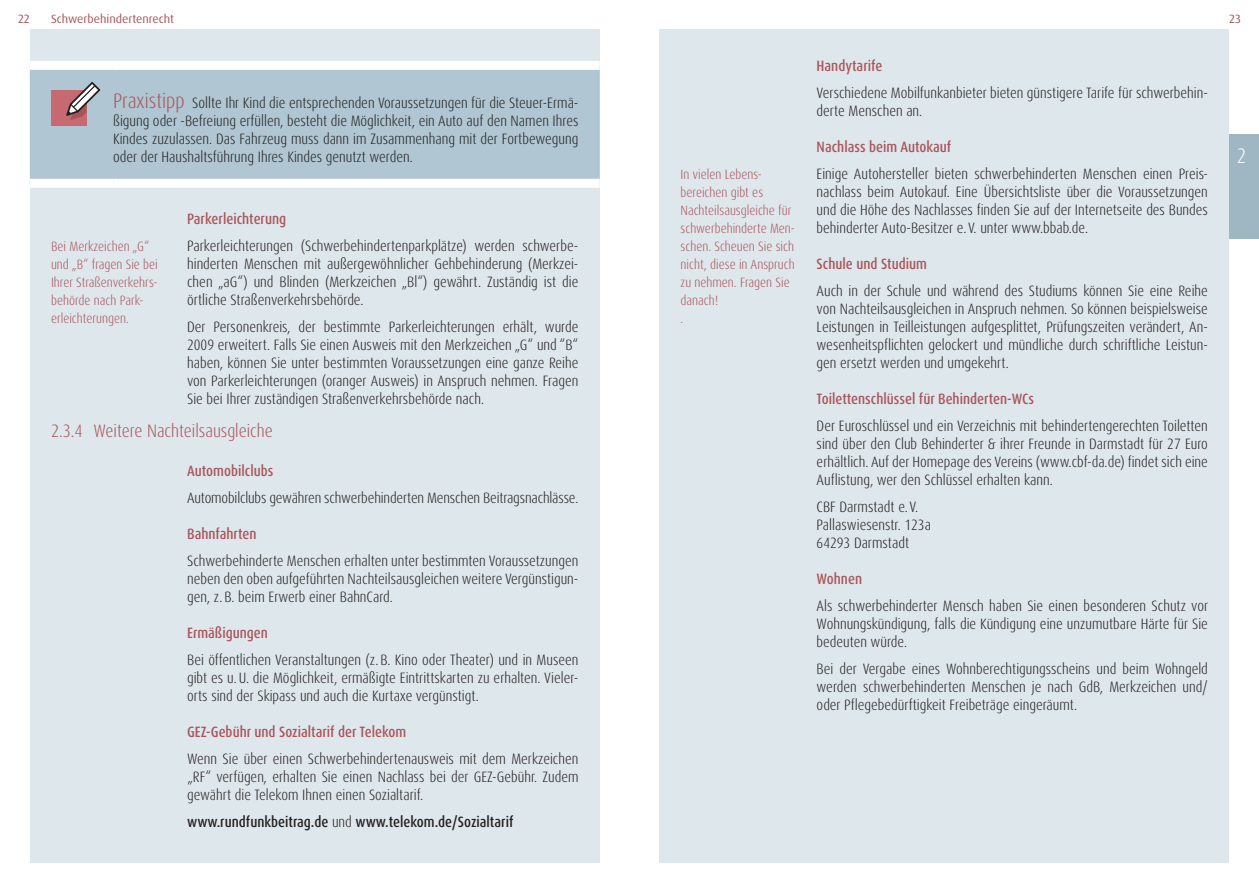
<style>
.page{position:relative;width:1259px;height:893px;background:#fff}
.page>*{position:absolute;margin:0;border:0;box-sizing:border-box;transform-origin:0 0}
.t1{font:300 condensed 21px "Dax Pro";color:#fff}
.t2{font:300 condensed 18px "Dax Pro";color:#a9555a}
.t3{font:300 condensed 15px/18px "Dax Pro";color:#231f20;text-align:justify}
.t4{font:500 condensed 15px "Dax Pro";color:#a9555a}
.t5{font:500 condensed 15px "Dax Pro";color:#231f20}
.t6{font:300 condensed 13.5px/18px "Dax Pro";color:#a9555a}
.t7{font:12px "Dax Pro";color:#a9555a}
.s1{font-size:21px;color:#a9555a}
.s2{font-weight:300}
</style>
<div class="page">
<div style="left:659px;top:30px;width:570px;height:833px;background:#dee7ec"></div>
<div style="left:30px;top:30px;width:570px;height:833px;background:#dee7ec"></div>
<div style="left:1229px;top:134px;width:30px;height:104px;background:#9eb7c3"></div>
<div style="left:30px;top:70px;width:570px;height:109px;background:#b0c6d2"></div>
<div style="left:30px;top:61px;width:83px;height:9px;background:#fff"></div>
<div style="left:30px;top:179px;width:83px;height:9px;background:#fff"></div>
<div style="left:113px;top:61px;width:487px;height:9px;background:#fff"></div>
<div style="left:113px;top:179px;width:487px;height:9px;background:#fff"></div>
<div style="left:51px;top:91px;width:35px;height:35px;background:#c66971"></div>
<svg style="left:66px;top:82px;width:34px;height:38px"></svg>
<p class="t7" style="left:18px;top:11px;width:13px">22</p>
<p class="t7" style="left:51px;top:11px;width:124px">Schwerbehindertenrecht</p>
<p class="t7" style="left:1229px;top:11px;width:13px">23</p>
<p class="t3" style="left:113px;top:94px;width:467px"><span class="s1">Praxistipp</span> Sollte Ihr Kind die entsprechenden Voraussetzungen für die Steuer-Ermä&shy;ßigung oder -Befreiung erfüllen, besteht die Möglichkeit, ein Auto auf den Namen Ihres Kindes zuzulassen. Das Fahrzeug muss dann im Zusammenhang mit der Fortbewegung oder der Haushaltsführung Ihres Kindes genutzt werden.</p>
<p class="t4" style="left:187px;top:209px;width:101px">Parkerleichterung</p>
<p class="t3" style="left:187px;top:237px;width:393px">Parkerleichterungen (Schwerbehindertenparkplätze) werden schwerbe&shy;hinderten Menschen mit außergewöhnlicher Gehbehinderung (Merkzei&shy;chen „aG“) und Blinden (Merkzeichen „Bl“) gewährt. Zuständig ist die örtliche Straßenverkehrsbehörde.</p>
<p class="t3" style="left:187px;top:318px;width:393px">Der Personenkreis, der bestimmte Parkerleichterungen erhält, wurde 2009 erweitert. Falls Sie einen Ausweis mit den Merkzeichen „G“ und “B“ haben, können Sie unter bestimmten Voraussetzungen eine ganze Reihe von Parkerleichterungen (oranger Ausweis) in Anspruch nehmen. Fragen Sie bei Ihrer zuständigen Straßenverkehrsbehörde nach.</p>
<p class="t2" style="left:51px;top:419px;width:223px">2.3.4 Weitere Nachteilsausgleiche</p>
<p class="t4" style="left:187px;top:461px;width:88px">Automobilclubs</p>
<p class="t3" style="left:187px;top:489px;width:393px">Automobilclubs gewähren schwerbehinderten Menschen Beitragsnachlässe.</p>
<p class="t4" style="left:187px;top:524px;width:71px">Bahnfahrten</p>
<p class="t3" style="left:187px;top:552px;width:393px">Schwerbehinderte Menschen erhalten unter bestimmten Voraussetzungen neben den oben aufgeführten Nachteilsausgleichen weitere Vergünstigun&shy;gen, z. B. beim Erwerb einer BahnCard.</p>
<p class="t4" style="left:187px;top:623px;width:82px">Ermäßigungen</p>
<p class="t3" style="left:187px;top:651px;width:393px">Bei öffentlichen Veranstaltungen (z. B. Kino oder Theater) und in Museen gibt es u.U. die Möglichkeit, ermäßigte Eintrittskarten zu erhalten. Vieler&shy;orts sind der Skipass und auch die Kurtaxe vergünstigt.</p>
<p class="t4" style="left:187px;top:722px;width:221px">GEZ-Gebühr und Sozialtarif der Telekom</p>
<p class="t3" style="left:187px;top:750px;width:393px">Wenn Sie über einen Schwerbehindertenausweis mit dem Merkzeichen „RF“ verfügen, erhalten Sie einen Nachlass bei der GEZ-Gebühr. Zudem gewährt die Telekom Ihnen einen Sozialtarif.</p>
<p class="t5" style="left:187px;top:812px;width:328px">www.rundfunkbeitrag.de <span class="s2">und</span> www.telekom.de/Sozialtarif</p>
<p class="t6" style="left:51px;top:237px;width:108px">Bei Merkzeichen „G“ und „B“ fragen Sie bei<br>Ihrer Straßenverkehrs&shy;behörde nach Park&shy;erleichterungen.</p>
<p class="t6" style="left:680px;top:165px;width:116px">In vielen Lebens&shy;bereichen gibt es<br>Nachteilsausgleiche für schwerbehinderte Men&shy;schen. Scheuen Sie sich nicht, diese in Anspruch zu nehmen. Fragen Sie danach!<br>.</p>
<p class="t4" style="left:816px;top:56px;width:67px">Handytarife</p>
<p class="t3" style="left:816px;top:84px;width:393px">Verschiedene Mobilfunkanbieter bieten günstigere Tarife für schwerbehin&shy;derte Menschen an.</p>
<p class="t4" style="left:816px;top:137px;width:136px">Nachlass beim Autokauf</p>
<p class="t3" style="left:816px;top:165px;width:393px">Einige Autohersteller bieten schwerbehinderten Menschen einen Preis&shy;nachlass beim Autokauf. Eine Übersichtsliste über die Voraussetzungen und die Höhe des Nachlasses finden Sie auf der Internetseite des Bundes behinderter Auto-Besitzer e.V. unter www.bbab.de.</p>
<p class="t4" style="left:816px;top:254px;width:112px">Schule und Studium</p>
<p class="t3" style="left:816px;top:282px;width:393px">Auch in der Schule und während des Studiums können Sie eine Reihe von Nachteilsausgleichen in Anspruch nehmen. So können beispielsweise Leistungen in Teilleistungen aufgesplittet, Prüfungszeiten verändert, An&shy;wesenheitspflichten gelockert und mündliche durch schriftliche Leistun&shy;gen ersetzt werden und umgekehrt.</p>
<p class="t4" style="left:816px;top:389px;width:219px">Toilettenschlüssel für Behinderten-WCs</p>
<p class="t3" style="left:816px;top:417px;width:393px">Der Euroschlüssel und ein Verzeichnis mit behindertengerechten Toiletten sind über den Club Behinderter &amp; ihrer Freunde in Darmstadt für 27 Euro erhältlich. Auf der Homepage des Vereins (www.cbf-da.de) findet sich eine Auflistung, wer den Schlüssel erhalten kann.</p>
<p class="t3" style="left:816px;top:498px;width:116px;text-align:left">CBF Darmstadt e.V.<br>Pallaswiesenstr. 123a<br>64293 Darmstadt</p>
<p class="t4" style="left:816px;top:569px;width:47px">Wohnen</p>
<p class="t3" style="left:816px;top:597px;width:393px">Als schwerbehinderter Mensch haben Sie einen besonderen Schutz vor Wohnungskündigung, falls die Kündigung eine unzumutbare Härte für Sie bedeuten würde.</p>
<p class="t3" style="left:816px;top:660px;width:393px">Bei der Vergabe eines Wohnberechtigungsscheins und beim Wohngeld werden schwerbehinderten Menschen je nach GdB, Merkzeichen und/ oder Pflegebedürftigkeit Freibeträge eingeräumt.</p>
<h1 class="t1" style="left:1236px;top:142px;width:11px">2</h1>
</div>
